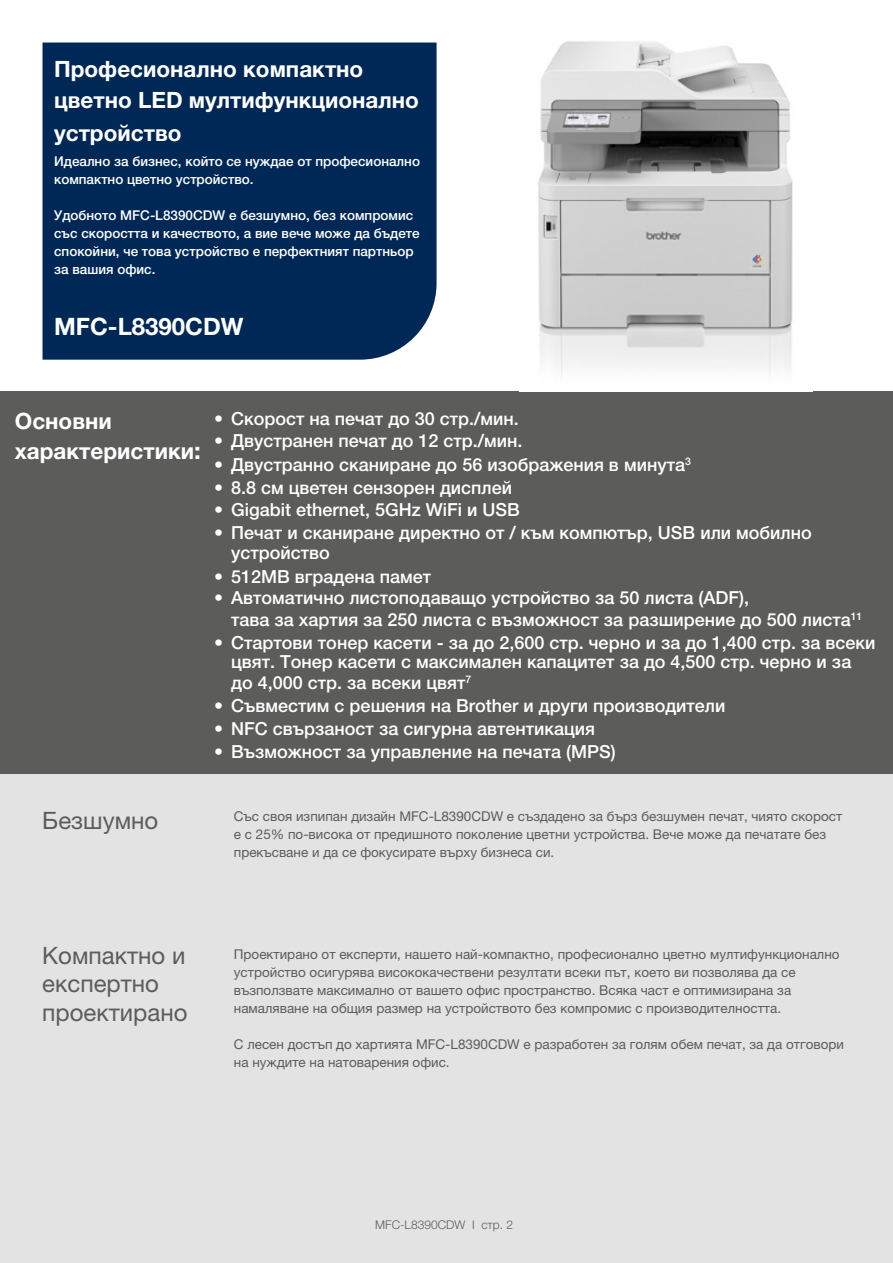
<style>
.page{position:relative;width:893px;height:1263px;background:#fff}
.page>*{position:absolute;margin:0;border:0;box-sizing:border-box;transform-origin:0 0}
.t1{font:24px/28.5px "Helvetica Neue LTW1 G";color:#5c5c5b}
.t2{font:700 24px "Helvetica Neue LTW1 G";color:#fff}
.t3{font:700 22.5px/32.4px "Helvetica Neue LTW1 G";color:#fff}
.t4{font:500 18px/20.4px "Helvetica Neue LTW1 G";color:#fff}
.t5{font:13.5px/18px "Helvetica Neue LTW1 G";color:#5c5c5b}
.t6{font:500 13.5px/18px "Helvetica Neue LTW1 G";color:#fff}
.t7{font:300 12px "Helvetica Neue LTW1 G";color:#5c5c5b}
.s1{font-size:24px}
</style>
<div class="page">
<div style="left:0;top:774px;width:893px;height:489px;background:#e3e3e3"></div>
<div style="left:43px;top:43px;width:394px;height:317px;background:#002856"></div>
<div style="left:0;top:392px;width:893px;height:382px;background:#5c5c5b"></div>
<img style="left:538px;top:41px;width:255px;height:334px">
<p class="t3" style="left:54px;top:52px;width:366px">Професионално компактно цветно LED мултифункционално устройство</p>
<p class="t6" style="left:54px;top:153px;width:367px">Идеално за бизнес, който се нуждае от професионално компактно цветно устройство.</p>
<p class="t6" style="left:54px;top:207px;width:367px">Удобното MFC-L8390CDW е безшумно, без компромис със скоростта и качеството, а вие вече може да бъдете спокойни, че това устройство е перфектният партньор за вашия офис.</p>
<h1 class="t2" style="left:54px;top:312px;width:191px">MFC-L8390CDW</h1>
<p class="t3" style="left:15px;top:406px;width:187px;line-height:30px">Основни характеристики<span class="s1">:</span></p>
<p class="t4" style="left:214px;top:408px;width:306px">• Скорост на печат до 30 стр./мин.</p>
<p class="t4" style="left:214px;top:430px;width:310px">• Двустранен печат до 12 стр./мин.</p>
<p class="t4" style="left:214px;top:454px;width:478px">• Двустранно сканиране до 56 изображения в минута<sup>3</sup></p>
<p class="t4" style="left:214px;top:477px;width:299px">• 8.8 см цветен сензорен дисплей</p>
<p class="t4" style="left:214px;top:499px;width:307px">• Gigabit ethernet, 5GHz WiFi и USB</p>
<p class="t4" style="left:231px;top:522px;width:582px;text-indent:-17px">• Печат и сканиране директно от / към компютър, USB или мобилно устройство</p>
<p class="t4" style="left:214px;top:566px;width:218px">• 512MB вградена памет</p>
<p class="t4" style="left:231px;top:586px;width:633px;line-height:22.5px;text-indent:-17px">• Автоматично листоподаващо устройство за 50 листа (ADF),<br>тава за хартия за 250 листа с възможност за разширение до 500 листа<sup>11</sup></p>
<p class="t4" style="left:231px;top:632px;width:646px;text-indent:-17px">• Стартови тонер касети - за до 2,600 стр. черно и за до 1,400 стр. за всеки цвят. Тонер касети с максимален капацитет за до 4,500 стр. черно и за до 4,000 стр. за всеки цвят<sup>7</sup></p>
<p class="t4" style="left:214px;top:695px;width:513px">• Съвместим с решения на Brother и други производители</p>
<p class="t4" style="left:214px;top:718px;width:382px">• NFC свързаност за сигурна автентикация</p>
<p class="t4" style="left:214px;top:741px;width:403px">• Възможност за управление на печата (MPS)</p>
<h1 class="t1" style="left:42px;top:806px;width:118px">Безшумно</h1>
<h1 class="t1" style="left:42px;top:941px;width:147px">Компактно и експертно проектирано</h1>
<p class="t5" style="left:234px;top:807px;width:610px">Със своя изпипан дизайн MFC-L8390CDW е създадено за бърз безшумен печат, чиято скорост е с 25% по-висока от предишното поколение цветни устройства. Вече може да печатате без прекъсване и да се фокусирате върху бизнеса си.</p>
<p class="t5" style="left:234px;top:945px;width:607px">Проектирано от експерти, нашето най-компактно, професионално цветно мултифункционално устройство осигурява висококачествени резултати всеки път, което ви позволява да се възползвате максимално от вашето офис пространство. Всяка част е оптимизирана за намаляване на общия размер на устройството без компромис с производителността.</p>
<p class="t5" style="left:234px;top:1035px;width:612px">С лесен достъп до хартията MFC-L8390CDW е разработен за голям обем печат, за да отговори на нуждите на натоварения офис.</p>
<p class="t7" style="left:375px;top:1217px;width:139px">MFC-L8390CDW I стр. 2</p>
</div>
